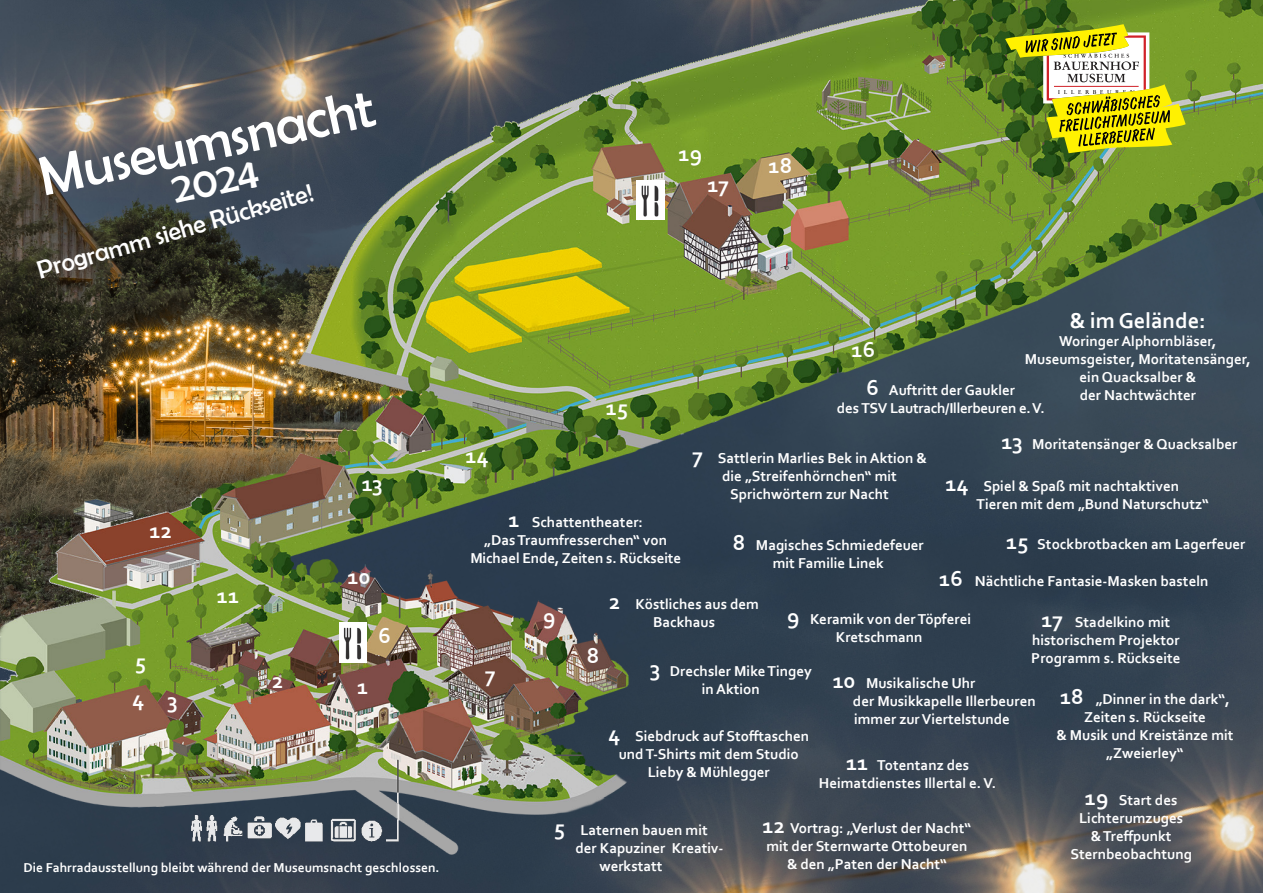
<style>
.page{position:relative;width:1263px;height:893px;background:#fff}
.page>*{position:absolute;margin:0;border:0;box-sizing:border-box;transform-origin:0 0}
.Subline{font:55.5px "Berlin Sans FB";color:#fff}
.Subline-2{font:42px "Berlin Sans FB";color:#fff}
.Subline-3{font:25.5px "Berlin Sans FB";color:#fff}
.t1{font:700 22.5px "Corbel";color:#fff}
.t2{font:700 15px/18px "Corbel";color:#fff;text-align:center}
.t3{font:700 15px "Corbel";letter-spacing:-.02em;color:#fff}
.Subline-4{font:700 13.5px "Corbel";color:#fff}
.s1{font-size:22.5px}
</style>
<div class="page">
<img style="left:0;top:0;width:1263px;height:893px">
<img style="left:637px;top:180px;width:27px;height:39px">
<svg style="left:1005px;top:24px;width:181px;height:129px;background:#a3aa3d"></svg>
<img style="left:339px;top:623px;width:28px;height:39px">
<p class="Subline" style="left:34px;top:147px;width:343px;rotate:-12deg">Museumsnacht</p>
<p class="Subline-2" style="left:168px;top:167px;width:88px;rotate:-12deg">2024</p>
<p class="Subline-3" style="left:34px;top:257px;width:287px;rotate:-16deg">Programm siehe Rückseite!</p>
<p class="t1" style="left:150px;top:516px;width:24px">12</p>
<p class="t1" style="left:135px;top:648px;width:13px">5</p>
<p class="t1" style="left:133px;top:684px;width:13px">4</p>
<p class="t1" style="left:167px;top:687px;width:12px">3</p>
<p class="t1" style="left:217px;top:582px;width:24px">11</p>
<p class="t1" style="left:272px;top:667px;width:13px">2</p>
<p class="t1" style="left:362px;top:469px;width:23px">13</p>
<p class="t1" style="left:348px;top:563px;width:24px">10</p>
<p class="t1" style="left:379px;top:622px;width:14px">6</p>
<p class="t1" style="left:357px;top:672px;width:13px">1</p>
<p class="Subline-4" style="left:23px;top:859px;width:418px">Die Fahrradausstellung bleibt während der Museumsnacht geschlossen.</p>
<p class="t1" style="left:606px;top:393px;width:24px">15</p>
<p class="t1" style="left:679px;top:140px;width:25px">19</p>
<p class="t1" style="left:707px;top:171px;width:23px">17</p>
<p class="t1" style="left:769px;top:152px;width:25px">18</p>
<p class="t1" style="left:1070px;top:306px;width:137px">&amp; im Gelände:</p>
<p class="t2" style="left:1059px;top:331px;width:159px">Woringer Alphornbläser,</p>
<p class="t2" style="left:1025px;top:349px;width:228px">Museumsgeister, Moritatensänger, ein Quacksalber &amp;</p>
<p class="t1" style="left:851px;top:335px;width:25px">16</p>
<p class="t1" style="left:866px;top:374px;width:14px">6</p>
<p class="t2" style="left:1080px;top:385px;width:118px">der Nachtwächter</p>
<p class="t2" style="left:889px;top:381px;width:128px">Auftritt der Gaukler</p>
<p class="t3" style="left:837px;top:399px;width:209px">des TSV Lautrach/Illerbeuren e. V.</p>
<p class="t1" style="left:466px;top:442px;width:25px">14</p>
<p class="t2" style="left:508px;top:513px;width:136px"><span class="s1">1</span> Schattentheater:</p>
<p class="t2" style="left:484px;top:531px;width:184px">„Das Traumfresserchen“ von</p>
<p class="t2" style="left:470px;top:549px;width:212px">Michael Ende, Zeiten s. Rückseite</p>
<p class="t2" style="left:692px;top:449px;width:236px"><span class="s1">7</span> Sattlerin Marlies Bek in Aktion &amp;</p>
<p class="t2" style="left:722px;top:467px;width:176px">die „Streifenhörnchen“ mit</p>
<p class="t2" style="left:730px;top:485px;width:160px">Sprichwörtern zur Nacht</p>
<p class="t2" style="left:733px;top:536px;width:192px"><span class="s1">8</span> Magisches Schmiedefeuer</p>
<p class="t2" style="left:773px;top:554px;width:113px">mit Familie Linek</p>
<p class="t2" style="left:1001px;top:435px;width:237px"><span class="s1">13</span> Moritatensänger &amp; Quacksalber</p>
<p class="t2" style="left:945px;top:476px;width:235px"><span class="s1">14</span> Spiel &amp; Spaß mit nachtaktiven</p>
<p class="t2" style="left:976px;top:494px;width:234px">Tieren mit dem „Bund Naturschutz“</p>
<p class="t2" style="left:1006px;top:535px;width:241px"><span class="s1">15</span> Stockbrotbacken am Lagerfeuer</p>
<p class="t2" style="left:939px;top:571px;width:271px"><span class="s1">16</span> Nächtliche Fantasie-Masken basteln</p>
<p class="t1" style="left:485px;top:661px;width:12px">7</p>
<p class="t1" style="left:543px;top:602px;width:14px">9</p>
<p class="t1" style="left:587px;top:642px;width:14px">8</p>
<p class="t2" style="left:609px;top:594px;width:151px"><span class="s1">2</span> Köstliches aus dem</p>
<p class="t2" style="left:653px;top:612px;width:64px">Backhaus</p>
<p class="t2" style="left:787px;top:609px;width:185px"><span class="s1">9</span> Keramik von der Töpferei<br>Kretschmann</p>
<p class="t2" style="left:1041px;top:613px;width:130px"><span class="s1">17</span> Stadelkino mit</p>
<p class="t2" style="left:1032px;top:631px;width:149px">historischem Projektor</p>
<p class="t2" style="left:1031px;top:649px;width:151px">Programm s. Rückseite</p>
<p class="t2" style="left:650px;top:661px;width:163px"><span class="s1">3</span> Drechsler Mike Tingey</p>
<p class="t2" style="left:702px;top:679px;width:60px">in Aktion</p>
<p class="t2" style="left:833px;top:673px;width:144px"><span class="s1">10</span> Musikalische Uhr</p>
<p class="t2" style="left:853px;top:691px;width:184px">der Musikkapelle Illerbeuren</p>
<p class="t2" style="left:854px;top:709px;width:157px">immer zur Viertelstunde</p>
<p class="t2" style="left:1060px;top:690px;width:171px"><span class="s1">18</span> „Dinner in the dark“,</p>
<p class="t2" style="left:1084px;top:708px;width:123px">Zeiten s. Rückseite</p>
<p class="t2" style="left:1056px;top:726px;width:179px">&amp; Musik und Kreistänze mit „Zweierley“</p>
<p class="t2" style="left:608px;top:726px;width:202px"><span class="s1">4</span> Siebdruck auf Stofftaschen</p>
<p class="t2" style="left:619px;top:744px;width:182px">und T-Shirts mit dem Studio<br>Lieby &amp; Mühlegger</p>
<p class="t2" style="left:846px;top:756px;width:125px"><span class="s1">11</span> Totentanz des</p>
<p class="t2" style="left:819px;top:774px;width:179px">Heimatdienstes Illertal e. V.</p>
<p class="t2" style="left:554px;top:821px;width:155px"><span class="s1">5</span> Laternen bauen mit</p>
<p class="t2" style="left:575px;top:839px;width:150px">der Kapuziner Kreativ-</p>
<p class="t2" style="left:599px;top:857px;width:65px">werkstatt</p>
<p class="t2" style="left:762px;top:818px;width:210px"><span class="s1">12</span> Vortrag: „Verlust der Nacht“</p>
<p class="t2" style="left:766px;top:836px;width:203px">mit der Sternwarte Ottobeuren &amp; den „Paten der Nacht“</p>
<p class="t2" style="left:1085px;top:791px;width:94px"><span class="s1">19</span> Start des</p>
<p class="t2" style="left:1079px;top:809px;width:105px">Lichterumzuges</p>
<p class="t2" style="left:1091px;top:827px;width:82px">&amp; Treffpunkt</p>
<p class="t2" style="left:1070px;top:845px;width:123px">Sternbeobachtung</p>
</div>
